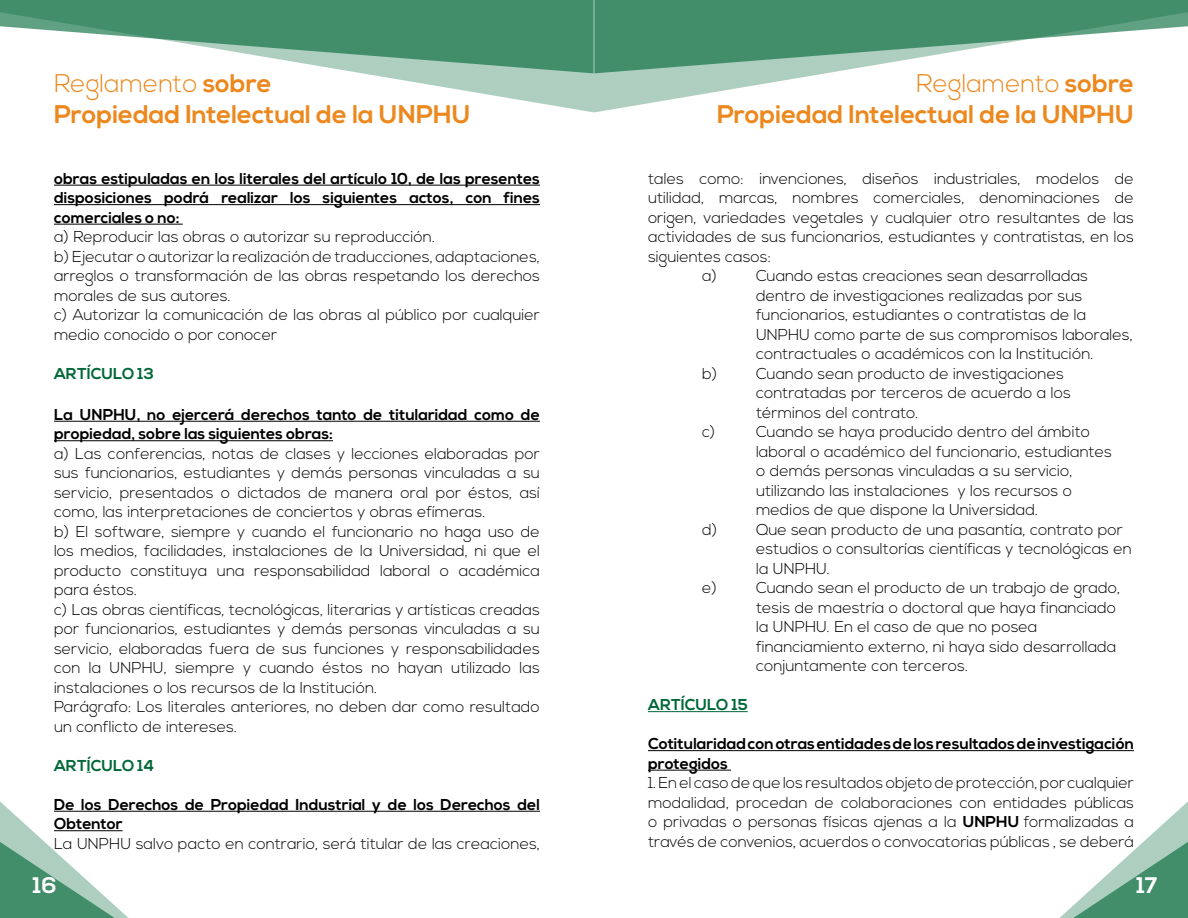
<style>
.page{position:relative;width:1188px;height:918px;background:#fff}
.page>*{position:absolute;margin:0;border:0;box-sizing:border-box;transform-origin:0 0}
.t1{font:700 25.5px/30.6px "Nexa";color:#ec881d;text-align:right}
.t2{font:700 22.5px "Nexa";color:#fff}
.t3{font:300 15.75px/19.5px "Nexa";color:#000}
.t4{font:700 15.75px/19.5px "Nexa";color:#000}
.t5{font:700 15.75px "Nexa";letter-spacing:.005em;color:#006838}
.s1{font-weight:300}
.s2{font-weight:700}
</style>
<div class="page">
<svg style="left:1059px;top:801px;width:129px;height:117px"></svg>
<svg style="left:594px;top:73px;width:233px;height:39px"></svg>
<svg style="left:594px;top:0;width:594px;height:73px"></svg>
<svg style="left:0;top:0;width:594px;height:112px"></svg>
<hr style="left:648px;top:711px;width:100px;height:1px;background:#006838">
<hr style="left:648px;top:750px;width:486px;height:1px;background:#000">
<hr style="left:648px;top:770px;width:83px;height:1px;background:#000">
<hr style="left:54px;top:185px;width:486px;height:1px;background:#000">
<hr style="left:54px;top:204px;width:486px;height:1px;background:#000">
<hr style="left:54px;top:224px;width:129px;height:1px;background:#000">
<hr style="left:54px;top:421px;width:486px;height:1px;background:#000">
<hr style="left:54px;top:440px;width:279px;height:1px;background:#000">
<svg style="left:0;top:772px;width:155px;height:146px"></svg>
<hr style="left:54px;top:811px;width:486px;height:1px;background:#000">
<hr style="left:54px;top:830px;width:69px;height:1px;background:#000">
<h1 class="t1" style="left:54px;top:69px;width:418px;text-align:left"><span class="s1">Reglamento</span> sobre<br>Propiedad Intelectual de la UNPHU</h1>
<p class="t4" style="left:54px;top:169px;width:488px;text-align:justify">obras estipuladas en los literales del artículo 10, de las presentes disposiciones podrá realizar los siguientes actos, con fines comerciales o no:</p>
<p class="t3" style="left:54px;top:228px;width:488px">a) Reproducir las obras o autorizar su reproducción.<br>b) Ejecutar o autorizar la realización de traducciones, adaptaciones, arreglos o transformación de las obras respetando los derechos morales de sus autores.<br>c) Autorizar la comunicación de las obras al público por cualquier medio conocido o por conocer</p>
<p class="t5" style="left:54px;top:364px;width:102px">ARTÍCULO 13</p>
<p class="t4" style="left:54px;top:405px;width:488px">La UNPHU, no ejercerá derechos tanto de titularidad como de propiedad, sobre las siguientes obras:</p>
<p class="t3" style="left:54px;top:444px;width:488px">a) Las conferencias, notas de clases y lecciones elaboradas por sus funcionarios, estudiantes y demás personas vinculadas a su servicio, presentados o dictados de manera oral por éstos, así como, las interpretaciones de conciertos y obras efímeras.<br>b) El software, siempre y cuando el funcionario no haga uso de los medios, facilidades, instalaciones de la Universidad, ni que el producto constituya una responsabilidad laboral o académica para éstos.<br>c) Las obras científicas, tecnológicas, literarias y artísticas creadas por funcionarios, estudiantes y demás personas vinculadas a su servicio, elaboradas fuera de sus funciones y responsabilidades con la UNPHU, siempre y cuando éstos no hayan utilizado las instalaciones o los recursos de la Institución.<br>Parágrafo: Los literales anteriores, no deben dar como resultado un conflicto de intereses.</p>
<p class="t5" style="left:54px;top:756px;width:102px">ARTÍCULO 14</p>
<p class="t4" style="left:54px;top:795px;width:488px">De los Derechos de Propiedad Industrial y de los Derechos del<br>Obtentor</p>
<p class="t3" style="left:54px;top:834px;width:488px">La UNPHU salvo pacto en contrario, será titular de las creaciones,</p>
<h1 class="t1" style="left:717px;top:69px;width:418px"><span class="s1">Reglamento</span> sobre<br>Propiedad Intelectual de la UNPHU</h1>
<p class="t3" style="left:648px;top:169px;width:487px">tales como: invenciones, diseños industriales, modelos de</p>
<p class="t3" style="left:648px;top:189px;width:488px">utilidad, marcas, nombres comerciales, denominaciones de</p>
<p class="t3" style="left:648px;top:208px;width:487px">origen, variedades vegetales y cualquier otro resultantes de las</p>
<p class="t3" style="left:648px;top:228px;width:488px">actividades de sus funcionarios, estudiantes y contratistas, en los</p>
<p class="t3" style="left:648px;top:247px;width:125px">siguientes casos:</p>
<p class="t3" style="left:702px;top:267px;width:17px">a)</p>
<p class="t3" style="left:756px;top:267px;width:378px">Cuando estas creaciones sean desarrolladas dentro de investigaciones realizadas por sus funcionarios, estudiantes o contratistas de la UNPHU como parte de sus compromisos laborales, contractuales o académicos con la Institución.</p>
<p class="t3" style="left:702px;top:364px;width:17px">b)</p>
<p class="t3" style="left:756px;top:364px;width:316px">Cuando sean producto de investigaciones contratadas por terceros de acuerdo a los términos del contrato.</p>
<p class="t3" style="left:702px;top:423px;width:15px">c)</p>
<p class="t3" style="left:756px;top:423px;width:357px">Cuando se haya producido dentro del ámbito laboral o académico del funcionario, estudiantes o demás personas vinculadas a su servicio, utilizando las instalaciones y los recursos o medios de que dispone la Universidad.</p>
<p class="t3" style="left:702px;top:520px;width:17px">d)</p>
<p class="t3" style="left:756px;top:520px;width:377px">Que sean producto de una pasantía, contrato por estudios o consultorías científicas y tecnológicas en la UNPHU.</p>
<p class="t3" style="left:702px;top:579px;width:16px">e)</p>
<p class="t3" style="left:756px;top:579px;width:366px">Cuando sean el producto de un trabajo de grado, tesis de maestría o doctoral que haya financiado la UNPHU. En el caso de que no posea financiamiento externo, ni haya sido desarrollada conjuntamente con terceros.</p>
<p class="t5" style="left:648px;top:696px;width:101px">ARTÍCULO 15</p>
<p class="t4" style="left:648px;top:734px;width:487px">Cotitularidad con otras entidades de los resultados de investigación protegidos</p>
<p class="t3" style="left:648px;top:774px;width:488px;text-align:justify">1. En el caso de que los resultados objeto de protección, por cualquier modalidad, procedan de colaboraciones con entidades públicas o privadas o personas físicas ajenas a la <span class="s2">UNPHU</span> formalizadas a través de convenios, acuerdos o convocatorias públicas , se deberá</p>
<h2 class="t2" style="left:33px;top:872px;width:25px">16</h2>
<h2 class="t2" style="left:1137px;top:872px;width:23px">17</h2>
</div>
